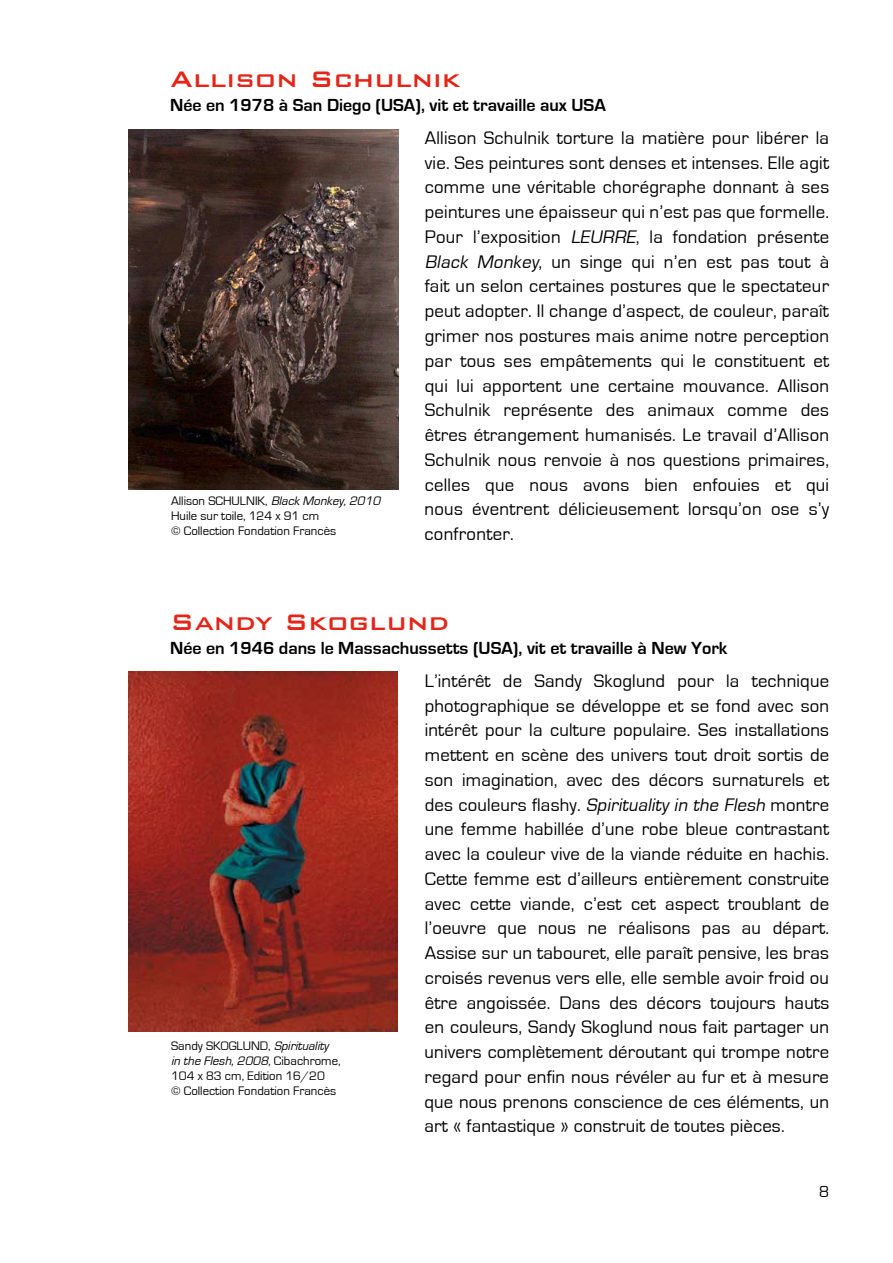
<style>
.page{position:relative;width:893px;height:1263px;background:#fff}
.page>*{position:absolute;margin:0;border:0;box-sizing:border-box;transform-origin:0 0}
.t1{font:500 30px "Bank Gothic BT";color:#e42518}
.t2{font:18.75px/24.8px "Eurostile";letter-spacing:.015em;color:#000;text-align:justify}
.t3{font:700 18px "Eurostile";color:#000}
.t4{font:16.5px "Eurostile";color:#000}
.t5{font:12.75px/15px "Eurostile";color:#000}
.s1{font-style:italic}
</style>
<div class="page">
<img style="left:129px;top:672px;width:269px;height:359px">
<img style="left:129px;top:129px;width:269px;height:360px">
<h1 class="t1" style="left:170px;top:63px;width:292px">Allison Schulnik</h1>
<p class="t3" style="left:170px;top:95px;width:437px">Née en 1978 à San Diego (USA), vit et travaille aux USA</p>
<p class="t2" style="left:425px;top:126px;width:406px">Allison Schulnik torture la matière pour libérer la vie. Ses peintures sont denses et intenses. Elle agit comme une véritable chorégraphe donnant à ses peintures une épaisseur qui n’est pas que formelle.<br>Pour l’exposition <span class="s1">LEURRE</span>, la fondation présente <span class="s1">Black Monkey</span>, un singe qui n’en est pas tout à fait un selon certaines postures que le spectateur peut adopter. Il change d’aspect, de couleur, paraît grimer nos postures mais anime notre perception par tous ses empâtements qui le constituent et qui lui apportent une certaine mouvance. Allison Schulnik représente des animaux comme des êtres étrangement humanisés. Le travail d’Allison Schulnik nous renvoie à nos questions primaires, celles que nous avons bien enfouies et qui nous éventrent délicieusement lorsqu’on ose s’y confronter.</p>
<p class="t5" style="left:171px;top:493px;width:214px">Allison SCHULNIK, <span class="s1">BlackMonkey,2010<br></span>Huile sur toile, 124 x 91 cm<br>© Collection Fondation Francès</p>
<h1 class="t1" style="left:170px;top:605px;width:281px">Sandy S koglund</h1>
<p class="t3" style="left:170px;top:638px;width:559px">Née en 1946 dans le Massachussetts (USA), vit et travaille à New York</p>
<p class="t2" style="left:424px;top:669px;width:406px">L’intérêt de Sandy Skoglund pour la technique photographique se développe et se fond avec son intérêt pour la culture populaire. Ses installations mettent en scène des univers tout droit sortis de son imagination, avec des décors surnaturels et des couleurs flashy. <span class="s1">Spirituality in the Flesh</span> montre une femme habillée d’une robe bleue contrastant avec la couleur vive de la viande réduite en hachis.<br>Cette femme est d’ailleurs entièrement construite avec cette viande, c’est cet aspect troublant de l’oeuvre que nous ne réalisons pas au départ.<br>Assise sur un tabouret, elle paraît pensive, les bras croisés revenus vers elle, elle semble avoir froid ou être angoissée. Dans des décors toujours hauts en couleurs, Sandy Skoglund nous fait partager un univers complètement déroutant qui trompe notre regard pour enfin nous révéler au fur et à mesure que nous prenons conscience de ces éléments, un art « fantastique » construit de toutes pièces.</p>
<p class="t5" style="left:171px;top:1039px;width:171px">Sandy SKOGLUND, <span class="s1">Spirituality in the Flesh,2008,</span>C i b a c h r o m e ,<br>104 x 83 cm, Edition 16/20<br>© Collection Fondation Francès</p>
<p class="t4" style="left:819px;top:1183px;width:12px">8</p>
</div>
